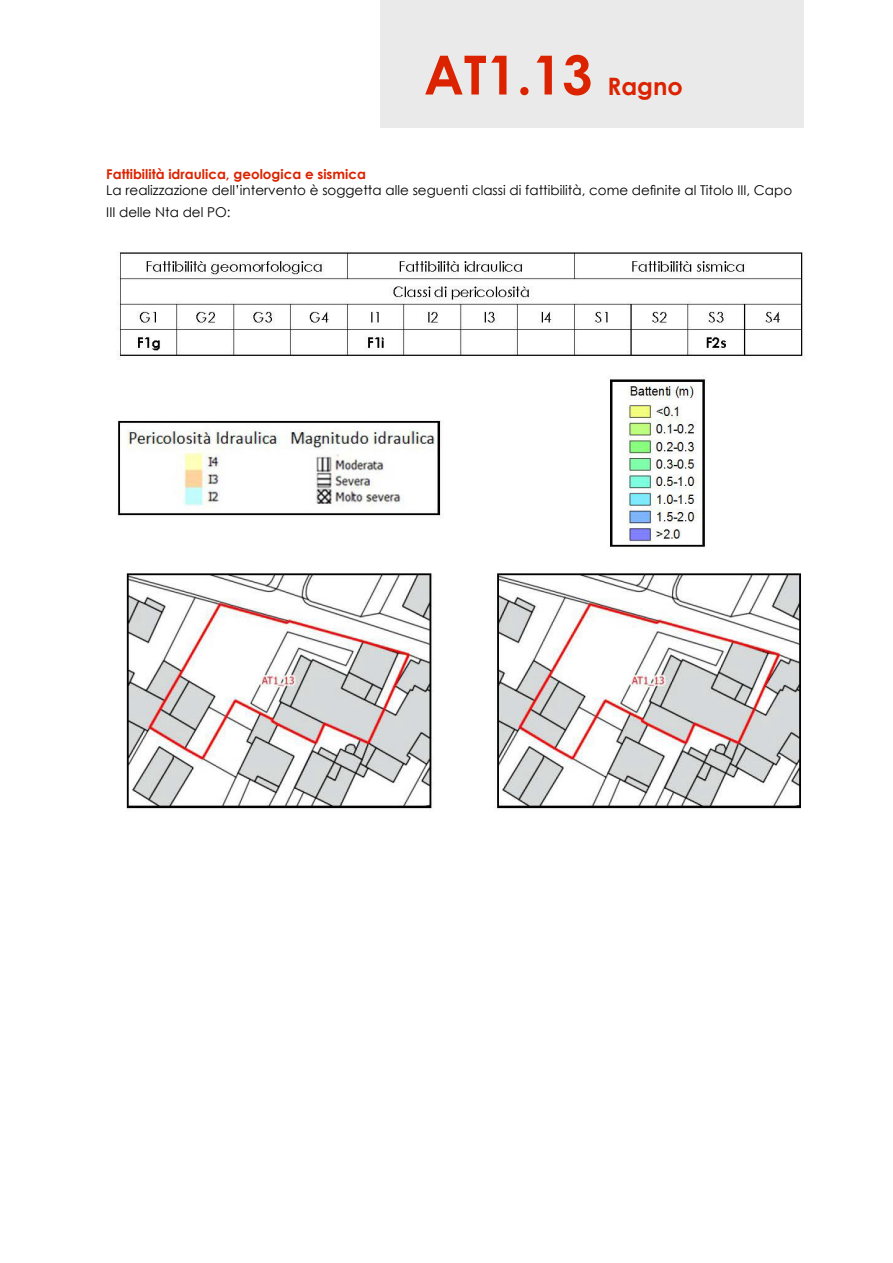
<style>
.page{position:relative;width:893px;height:1263px;background:#fff}
.page>*{position:absolute;margin:0;border:0;box-sizing:border-box;transform-origin:0 0}
.t1{font:700 54px "Century Gothic";color:#dc2300}
.t2{font:700 24px "Century Gothic";color:#dc2300}
.t3{font:13.5px/21.6px "Century Gothic";color:#000}
.t4{font:700 13.5px "Century Gothic";color:#dc2300}
</style>
<div class="page">
<div style="left:381px;top:0;width:423px;height:127px;background:#eaeaea"></div>
<img style="left:117px;top:252px;width:689px;height:557px">
<h1 class="t1" style="left:424px;top:34px;width:170px">AT1.13</h1>
<h2 class="t2" style="left:607px;top:68px;width:77px">Ragno</h2>
<p class="t4" style="left:106px;top:164px;width:261px">Fattibilità idraulica, geologica e sismica</p>
<p class="t3" style="left:106px;top:179px;width:687px">La realizzazione dell’intervento è soggetta alle seguenti classi di fattibilità, come definite al Titolo III, Capo<br>III delle Nta del PO:</p>
</div>
